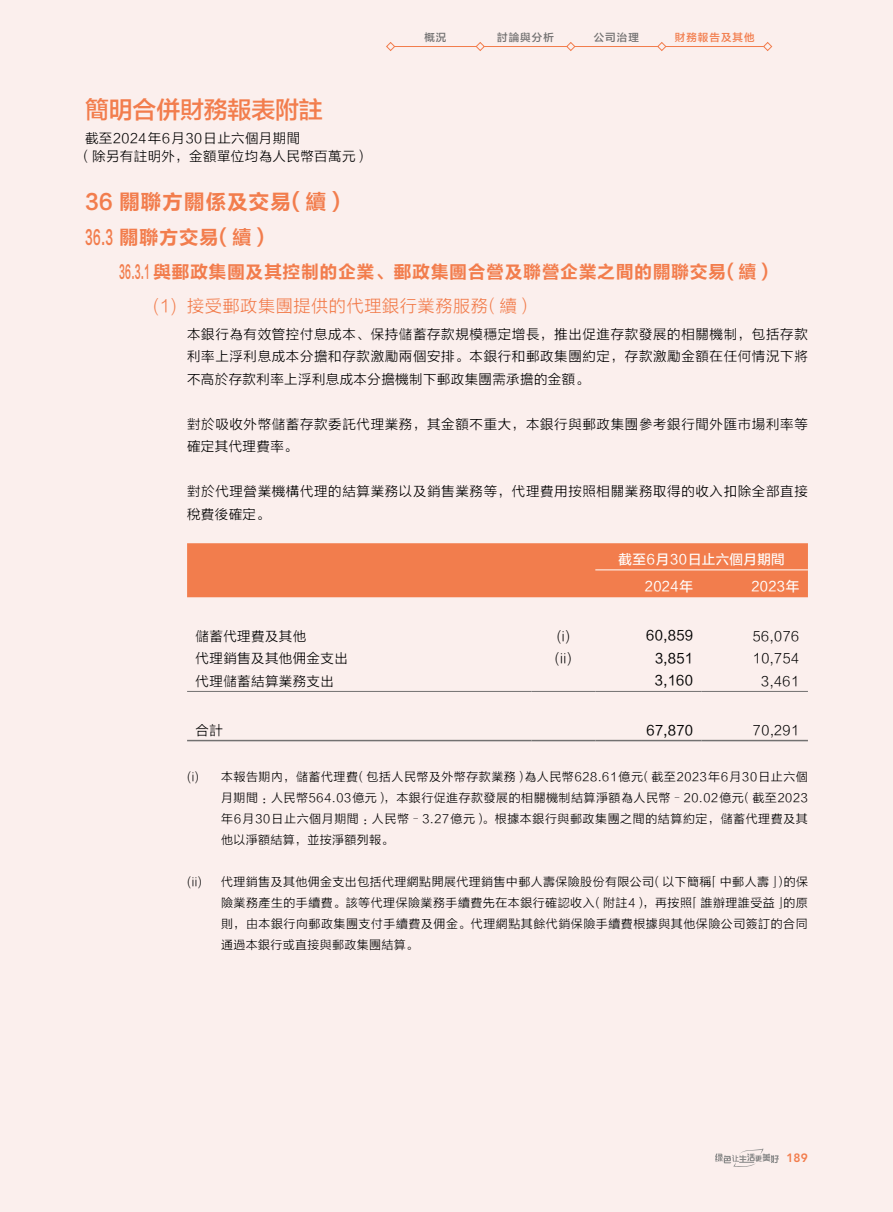
<style>
.page{position:relative;width:893px;height:1212px;background:#fbefed}
.page>*{position:absolute;margin:0;border:0;box-sizing:border-box;transform-origin:0 0}
.t1{font:24px "FZLTZHK GBK1 0";letter-spacing:-.01em;color:#f27d4d}
._01_H1{font:21px "FZLTCHK GBK1 0";letter-spacing:.03em;color:#f27d4d}
._02_H2{font:19.5px "FZLTCHK GBK1 0";letter-spacing:.03em;color:#f27d4d;scale:.6 1}
._03_H3{font:18px "FZLTCHK GBK1 0";letter-spacing:.03em;color:#f27d4d;scale:.5 1}
._04_H4{font:17.25px "FZLTXHK";letter-spacing:.03em;color:#f27d4d}
._00_Body_Text{font:13.5px/22.5px "FZLTXHK";letter-spacing:.045em;color:#000}
._50_Table_Text{font:13.5px "FZLTXHK";letter-spacing:.03em;color:#000}
._50_Table_Text-2{font:13.5px "FZLTZHUNHK GBK1 0";letter-spacing:.03em;color:#fff}
._50_Table_Text-3{font:13.5px "FZLTZHUNHK GBK1 0";letter-spacing:.03em;color:#000}
._10_Note_Body_Text{font:12px/21px "FZLTXHK";letter-spacing:.04em;color:#000;text-align:justify}
.t2{font:800 12px "Avenir LT Std";color:#f27d4d}
.t3{font:10.5px "FZLTZHK GBK1 0";letter-spacing:.1em;color:#727171}
.t4{font:10.5px "FZLTZHK GBK1 0";letter-spacing:.1em;color:#f27d4d}
</style>
<div class="page">
<hr style="left:395px;top:46px;width:369px;height:1px;background:#f27d4d">
<svg style="left:386px;top:42px;width:9px;height:9px"></svg>
<svg style="left:763px;top:42px;width:10px;height:9px"></svg>
<svg style="left:476px;top:42px;width:9px;height:9px"></svg>
<svg style="left:566px;top:42px;width:9px;height:9px"></svg>
<svg style="left:657px;top:42px;width:9px;height:9px"></svg>
<svg style="left:715px;top:1148px;width:64px;height:19px"></svg>
<div style="left:187px;top:543px;width:621px;height:54px;background:#f27d4d"></div>
<hr style="left:595px;top:569px;width:213px;height:1px;background:#fff">
<hr style="left:187px;top:691px;width:344px;height:1px;background:#727171">
<hr style="left:531px;top:691px;width:64px;height:1px;background:#727171">
<hr style="left:595px;top:691px;width:107px;height:1px;background:#727171">
<hr style="left:702px;top:691px;width:106px;height:1px;background:#727171">
<hr style="left:187px;top:740px;width:344px;height:1px;background:#727171">
<hr style="left:531px;top:740px;width:64px;height:1px;background:#727171">
<hr style="left:595px;top:740px;width:107px;height:1px;background:#727171">
<hr style="left:702px;top:740px;width:106px;height:1px;background:#727171">
<h1 class="t1" style="left:85px;top:97px;width:239px">簡明合併財務報表附註</h1>
<p class="_00_Body_Text" style="left:78px;top:130px;width:293px;line-height:18px;text-indent:7px">截至2024年6月30日止六個月期間<br>（除另有註明外，金額單位均為人民幣百萬元）</p>
<p class="t3" style="left:424px;top:31px;width:24px">概況</p>
<p class="t3" style="left:497px;top:31px;width:58px">討論與分析</p>
<p class="t3" style="left:594px;top:31px;width:47px">公司治理</p>
<p class="t4" style="left:675px;top:31px;width:81px">財務報告及其他</p>
<p class="_01_H1" style="left:85px;top:191px;width:265px">36 關聯方關係及交易（續）</p>
<p class="_02_H2" style="left:85px;top:226px;width:312px">36.3 關聯方交易（續）</p>
<p class="_03_H3" style="left:119px;top:262px;width:1313px">36.3.1 與郵政集團及其控制的企業、郵政集團合營及聯營企業之間的關聯交易（續）</p>
<p class="_04_H4" style="left:153px;top:297px;width:383px">(1) 接受郵政集團提供的代理銀行業務服務（續）</p>
<p class="_00_Body_Text" style="left:187px;top:323px;width:622px;text-align:justify">本銀行為有效管控付息成本、保持儲蓄存款規模穩定增長，推出促進存款發展的相關機制，包括存款利率上浮利息成本分擔和存款激勵兩個安排。本銀行和郵政集團約定，存款激勵金額在任何情況下將不高於存款利率上浮利息成本分擔機制下郵政集團需承擔的金額。</p>
<p class="_00_Body_Text" style="left:187px;top:413px;width:622px">對於吸收外幣儲蓄存款委託代理業務，其金額不重大，本銀行與郵政集團參考銀行間外匯市場利率等確定其代理費率。</p>
<p class="_00_Body_Text" style="left:187px;top:481px;width:622px">對於代理營業機構代理的結算業務以及銷售業務等，代理費用按照相關業務取得的收入扣除全部直接稅費後確定。</p>
<p class="_50_Table_Text-2" style="left:618px;top:552px;width:168px">截至6月30日止六個月期間</p>
<p class="_50_Table_Text-2" style="left:645px;top:579px;width:50px">2024年</p>
<p class="_50_Table_Text-2" style="left:751px;top:579px;width:50px">2023年</p>
<p class="_50_Table_Text" style="left:196px;top:628px;width:112px">儲蓄代理費及其他</p>
<p class="_50_Table_Text" style="left:557px;top:628px;width:15px">(i)</p>
<p class="_50_Table_Text-3" style="left:646px;top:628px;width:48px">60,859</p>
<p class="_50_Table_Text" style="left:753px;top:628px;width:48px">56,076</p>
<p class="_50_Table_Text" style="left:196px;top:651px;width:154px">代理銷售及其他佣金支出</p>
<p class="_50_Table_Text" style="left:555px;top:651px;width:18px">(ii)</p>
<p class="_50_Table_Text-3" style="left:655px;top:651px;width:40px">3,851</p>
<p class="_50_Table_Text" style="left:753px;top:651px;width:48px">10,754</p>
<p class="_50_Table_Text" style="left:196px;top:673px;width:140px">代理儲蓄結算業務支出</p>
<p class="_50_Table_Text-3" style="left:655px;top:673px;width:40px">3,160</p>
<p class="_50_Table_Text" style="left:761px;top:673px;width:40px">3,461</p>
<p class="_50_Table_Text" style="left:196px;top:723px;width:29px">合計</p>
<p class="_50_Table_Text-3" style="left:646px;top:723px;width:48px">67,870</p>
<p class="_50_Table_Text" style="left:753px;top:723px;width:48px">70,291</p>
<p class="_10_Note_Body_Text" style="left:221px;top:767px;width:588px;text-indent:-34px">(i) 本報告期內，儲蓄代理費（包括人民幣及外幣存款業務）為人民幣628.61億元（截至2023年6月30日止六個月期間：人民幣564.03億元），本銀行促進存款發展的相關機制結算淨額為人民幣–20.02億元（截至2023年6月30日止六個月期間：人民幣–3.27億元）。根據本銀行與郵政集團之間的結算約定，儲蓄代理費及其他以淨額結算，並按淨額列報。</p>
<p class="_10_Note_Body_Text" style="left:221px;top:872px;width:588px;text-indent:-34px">(ii) 代理銷售及其他佣金支出包括代理網點開展代理銷售中郵人壽保險股份有限公司（以下簡稱「中郵人壽」）的保險業務產生的手續費。該等代理保險業務手續費先在本銀行確認收入（附註4），再按照「誰辦理誰受益」的原則，由本銀行向郵政集團支付手續費及佣金。代理網點其餘代銷保險手續費根據與其他保險公司簽訂的合同通過本銀行或直接與郵政集團結算。</p>
<p class="t2" style="left:786px;top:1150px;width:23px">189</p>
</div>
